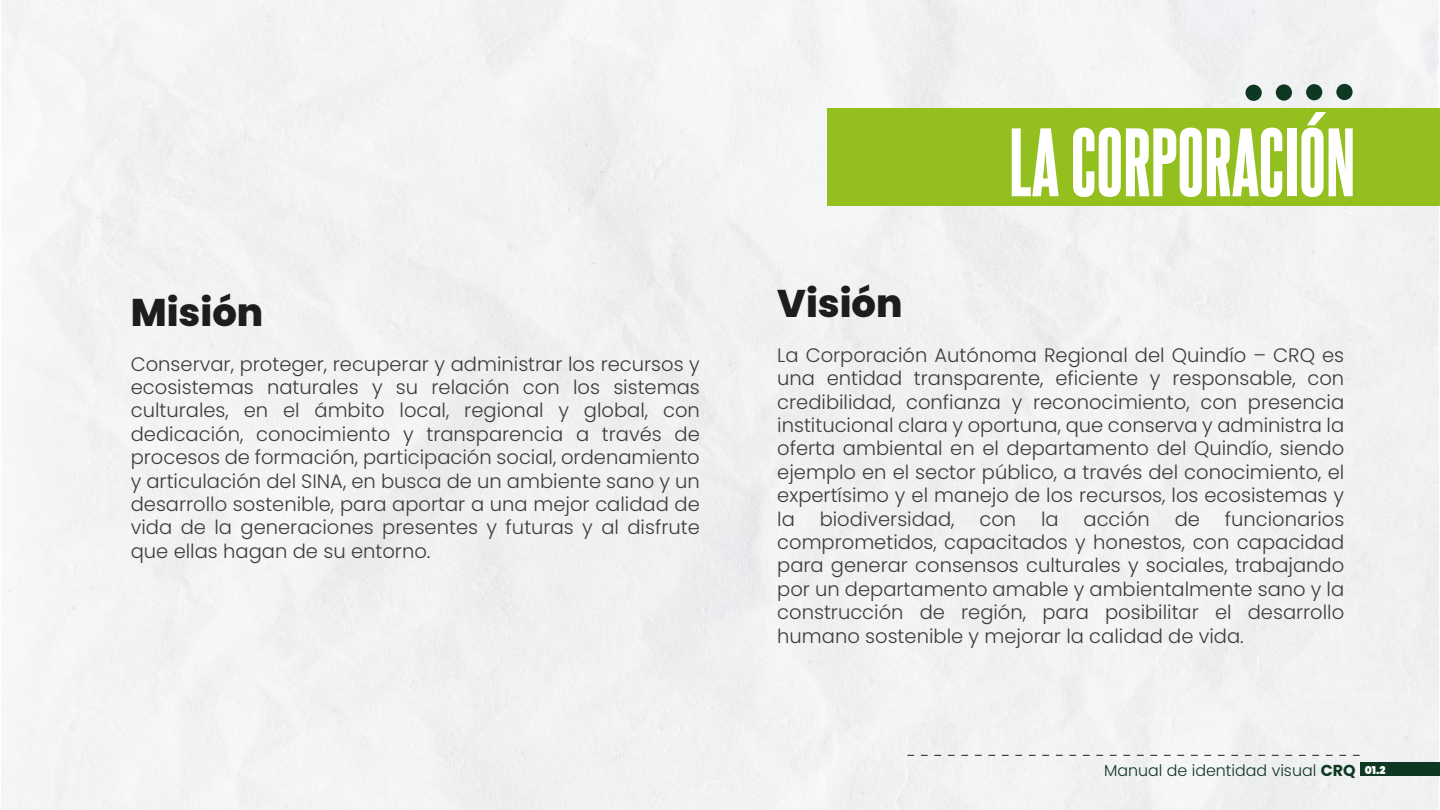
<style>
.page{position:relative;width:1440px;height:810px;background:#fff}
.page>*{position:absolute;margin:0;border:0;box-sizing:border-box;transform-origin:0 0}
.t1{font:82.5px "Steelfish Eb";color:#fff}
.t2{font:800 38.55px "Poppins";color:#1d1d1b}
.t3{font:300 19.5px/23.4px "Poppins";color:#3c3c3b;text-align:justify}
.t4{font:300 15.83px "Poppins";color:#0e3822}
.s1{font-weight:700}
</style>
<div class="page">
<div style="left:1px;top:1px;width:1438px;height:808px;background:#f1f2f4"></div>
<div style="left:827px;top:108px;width:613px;height:98px;background:#93bf1f"></div>
<div style="left:1336px;top:84px;width:17px;height:16px;background:#0e3822;border-radius:50%"></div>
<div style="left:1306px;top:84px;width:16px;height:16px;background:#0e3822;border-radius:50%"></div>
<div style="left:1276px;top:84px;width:16px;height:17px;background:#0e3822;border-radius:50%"></div>
<div style="left:1245px;top:85px;width:17px;height:16px;background:#0e3822;border-radius:50%"></div>
<svg style="left:907px;top:755px;width:453px;height:1px"></svg>
<div style="left:1360px;top:763px;width:80px;height:13px;background:#0e3822"></div>
<h2 class="t2" style="left:131px;top:290px;width:134px">Misión</h2>
<p class="t3" style="left:131px;top:352px;width:571px">Conservar, proteger, recuperar y administrar los recursos y ecosistemas naturales y su relación con los sistemas culturales, en el ámbito local, regional y global, con dedicación, conocimiento y transparencia a través de procesos de formación, participación social, ordenamiento y articulación del SINA, en busca de un ambiente sano y un desarrollo sostenible, para aportar a una mejor calidad de vida de la generaciones presentes y futuras y al disfrute que ellas hagan de su entorno.</p>
<h2 class="t2" style="left:777px;top:281px;width:127px">Visión</h2>
<h1 class="t1" style="left:1009px;top:103px;width:348px">LA CORPORACIÓN</h1>
<p class="t3" style="left:777px;top:343px;width:569px">La Corporación Autónoma Regional del Quindío – CRQ es una entidad transparente, eficiente y responsable, con credibilidad, confianza y reconocimiento, con presencia institucional clara y oportuna, que conserva y administra la oferta ambiental en el departamento del Quindío, siendo ejemplo en el sector público, a través del conocimiento, el expertísimo y el manejo de los recursos, los ecosistemas y la</p>
<p class="t3" style="left:820px;top:507px;width:136px">biodiversidad,</p>
<p class="t3" style="left:979px;top:507px;width:38px">con</p>
<p class="t3" style="left:1041px;top:507px;width:19px">la</p>
<p class="t3" style="left:1084px;top:507px;width:68px">acción</p>
<p class="t3" style="left:1175px;top:507px;width:27px">de</p>
<p class="t3" style="left:777px;top:507px;width:569px;text-indent:448px">funcionarios comprometidos, capacitados y honestos, con capacidad para generar consensos culturales y sociales, trabajando por un departamento amable y ambientalmente sano y la construcción de región, para posibilitar el desarrollo humano sostenible y mejorar la calidad de vida.</p>
<p class="t4" style="left:1104px;top:762px;width:283px">Manual de identidad visual <span class="s1">CRQ</span> <sup>01.2</sup></p>
</div>
